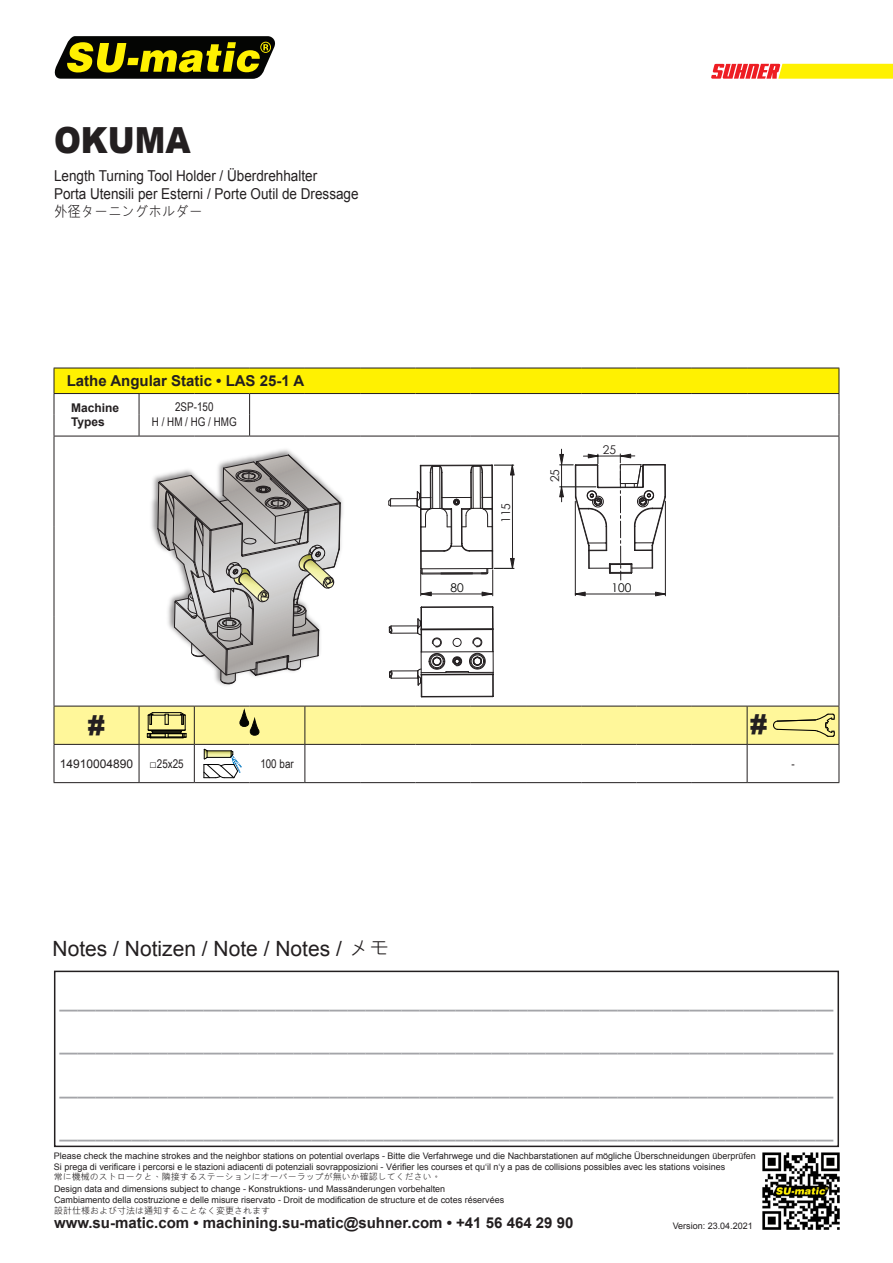
<style>
.page{position:relative;width:893px;height:1263px;background:#fff}
.page>*{position:absolute;margin:0;border:0;box-sizing:border-box;transform-origin:0 0}
.t1{font:36px/43.2px "Minion Pro";color:#a4a5a9;text-align:justify}
.t2{font:900 36px "Arial";color:#231f20;scale:.9 1}
.t3{font:900 27px "Arial";color:#231f20}
.t4{font:21px "Arial";color:#231f20}
.t5{font:700 15px "Arial";color:#231f20}
.t6{font:15px "Arial";color:#231f20;scale:.9 1}
.t7{font:15px "Microsoft Jheng Hei UI Regular";color:#231f20;scale:.9 1}
.t8{font:12px "Arial Narrow";color:#231f20}
.t9{font:700 12px/14.4px "Arial";color:#231f20}
.t10{font:12px "Arial";color:#231f20}
.t11{font:12px "Century Gothic";letter-spacing:-.005em;color:#231f20}
.t12{font:12px "Century Gothic";color:#050504}
.t13{font:9px "Arial";color:#231f20}
.t14{font:9px "Microsoft Jheng Hei UI Regular";color:#231f20}
.s1{font-family:"Microsoft Jheng Hei UI Regular"}
</style>
<div class="page">
<div style="left:54px;top:971px;width:785px;height:176px;border:2px solid #231f20"></div>
<img style="left:762px;top:1152px;width:78px;height:78px">
<svg style="left:711px;top:63px;width:182px;height:16px;background:#fabc33"></svg>
<svg style="left:54px;top:36px;width:221px;height:43px;background:#615d14"></svg>
<hr style="left:54px;top:436px;width:85px;height:1px;background:#231f20">
<hr style="left:139px;top:436px;width:55px;height:1px;background:#231f20">
<hr style="left:194px;top:436px;width:56px;height:1px;background:#231f20">
<hr style="left:194px;top:745px;width:1px;height:37px;background:#231f20">
<hr style="left:304px;top:745px;width:1px;height:37px;background:#231f20">
<hr style="left:54px;top:436px;width:1px;height:90px;background:#231f20">
<hr style="left:250px;top:436px;width:55px;height:1px;background:#231f20">
<hr style="left:305px;top:436px;width:55px;height:1px;background:#231f20">
<hr style="left:360px;top:436px;width:55px;height:1px;background:#231f20">
<hr style="left:415px;top:436px;width:56px;height:1px;background:#231f20">
<hr style="left:471px;top:436px;width:55px;height:1px;background:#231f20">
<hr style="left:526px;top:436px;width:55px;height:1px;background:#231f20">
<hr style="left:581px;top:436px;width:56px;height:1px;background:#231f20">
<hr style="left:54px;top:526px;width:1px;height:90px;background:#231f20">
<hr style="left:54px;top:616px;width:1px;height:90px;background:#231f20">
<hr style="left:637px;top:436px;width:55px;height:1px;background:#231f20">
<hr style="left:692px;top:436px;width:55px;height:1px;background:#231f20">
<hr style="left:747px;top:436px;width:92px;height:1px;background:#231f20">
<hr style="left:839px;top:436px;width:1px;height:90px;background:#231f20">
<hr style="left:839px;top:526px;width:1px;height:90px;background:#231f20">
<hr style="left:839px;top:616px;width:1px;height:90px;background:#231f20">
<hr style="left:839px;top:706px;width:1px;height:38px;background:#231f20">
<hr style="left:54px;top:745px;width:1px;height:37px;background:#231f20">
<hr style="left:139px;top:745px;width:1px;height:37px;background:#231f20">
<hr style="left:747px;top:745px;width:1px;height:37px;background:#231f20">
<hr style="left:839px;top:745px;width:1px;height:37px;background:#231f20">
<hr style="left:54px;top:782px;width:85px;height:1px;background:#231f20">
<hr style="left:139px;top:782px;width:55px;height:1px;background:#231f20">
<hr style="left:194px;top:782px;width:56px;height:1px;background:#231f20">
<hr style="left:250px;top:782px;width:55px;height:1px;background:#231f20">
<hr style="left:305px;top:782px;width:55px;height:1px;background:#231f20">
<hr style="left:360px;top:782px;width:55px;height:1px;background:#231f20">
<hr style="left:415px;top:782px;width:56px;height:1px;background:#231f20">
<hr style="left:471px;top:782px;width:55px;height:1px;background:#231f20">
<hr style="left:526px;top:782px;width:55px;height:1px;background:#231f20">
<hr style="left:581px;top:782px;width:56px;height:1px;background:#231f20">
<hr style="left:637px;top:782px;width:55px;height:1px;background:#231f20">
<hr style="left:692px;top:782px;width:55px;height:1px;background:#231f20">
<hr style="left:747px;top:782px;width:92px;height:1px;background:#231f20">
<svg style="left:54px;top:368px;width:786px;height:68px"></svg>
<img style="left:151px;top:449px;width:192px;height:237px">
<svg style="left:655px;top:591px;width:11px;height:6px"></svg>
<svg style="left:574px;top:591px;width:12px;height:6px"></svg>
<hr style="left:575px;top:501px;width:1px;height:95px;background:#231f20">
<hr style="left:665px;top:501px;width:1px;height:95px;background:#231f20">
<hr style="left:575px;top:594px;width:90px;height:1px;background:#231f20">
<hr style="left:561px;top:449px;width:1px;height:53px;background:#231f20">
<svg style="left:388px;top:464px;width:127px;height:133px"></svg>
<svg style="left:388px;top:606px;width:106px;height:91px"></svg>
<svg style="left:157px;top:454px;width:184px;height:231px"></svg>
<svg style="left:559px;top:453px;width:107px;height:127px"></svg>
<svg style="left:54px;top:706px;width:785px;height:72px"></svg>
<p class="t2" style="left:54px;top:114px;width:153px">OKUMA</p>
<p class="t6" style="left:54px;top:166px;width:294px">Length Turning Tool Holder / Überdrehhalter</p>
<p class="t6" style="left:54px;top:184px;width:340px">Porta Utensili per Esterni / Porte Outil de Dressage</p>
<p class="t7" style="left:54px;top:202px;width:166px">外径ターニングホルダー</p>
<p class="t5" style="left:67px;top:371px;width:239px">Lathe Angular Static • LAS 25-1 A</p>
<p class="t9" style="left:71px;top:401px;width:50px">Machine<br>Types</p>
<p class="t8" style="left:175px;top:398px;width:40px">2SP-150</p>
<p class="t8" style="left:152px;top:412px;width:86px">H / HM / HG / HMG</p>
<p class="t11" style="left:497px;top:523px;width:21px;rotate:-90deg">115</p>
<p class="t11" style="left:546px;top:482px;width:15px;rotate:-90deg">25</p>
<p class="t11" style="left:603px;top:441px;width:15px">25</p>
<p class="t12" style="left:450px;top:579px;width:15px">80</p>
<p class="t12" style="left:611px;top:579px;width:22px">100</p>
<p class="t3" style="left:88px;top:706px;width:19px">#</p>
<p class="t3" style="left:750px;top:705px;width:19px">#</p>
<p class="t10" style="left:60px;top:756px;width:75px">14910004890</p>
<p class="t8" style="left:150px;top:755px;width:36px">□25x25</p>
<p class="t8" style="left:260px;top:755px;width:35px">100 bar</p>
<p class="t8" style="left:791px;top:755px;width:5px">-</p>
<p class="t4" style="left:53px;top:934px;width:339px">Notes / Notizen / Note / Notes / <span class="s1">メモ</span></p>
<p class="t1" style="left:59px;top:974px;width:776px">___________________________________________ ___________________________________________ ___________________________________________ ___________________________________________</p>
<p class="t13" style="left:54px;top:1150px;width:703px">Please check the machine strokes and the neighbor stations on potential overlaps - Bitte die Verfahrwege und die Nachbarstationen auf mögliche Überschneidungen überprüfen</p>
<p class="t13" style="left:54px;top:1160px;width:673px">Si prega di verificare i percorsi e le stazioni adiacenti di potenziali sovrapposizioni - Vérifier les courses et qu‘il n‘y a pas de collisions possibles avec les stations voisines</p>
<p class="t14" style="left:54px;top:1171px;width:389px">常に機械のストロークと、隣接するステーションにオーバーラップが無いか確認してください。</p>
<p class="t13" style="left:54px;top:1183px;width:393px">Design data and dimensions subject to change - Konstruktions- und Massänderungen vorbehalten</p>
<p class="t13" style="left:54px;top:1194px;width:452px">Cambiamento della costruzione e delle misure riservato - Droit de modification de structure et de cotes réservées</p>
<p class="t14" style="left:54px;top:1204px;width:217px">設計仕様および寸法は通知することなく変更されます</p>
<p class="t5" style="left:54px;top:1212px;width:521px">www.su-matic.com • machining.su-matic@suhner.com • +41 56 464 29 90</p>
<p class="t13" style="left:673px;top:1220px;width:82px">Version: 23.04.2021</p>
</div>
